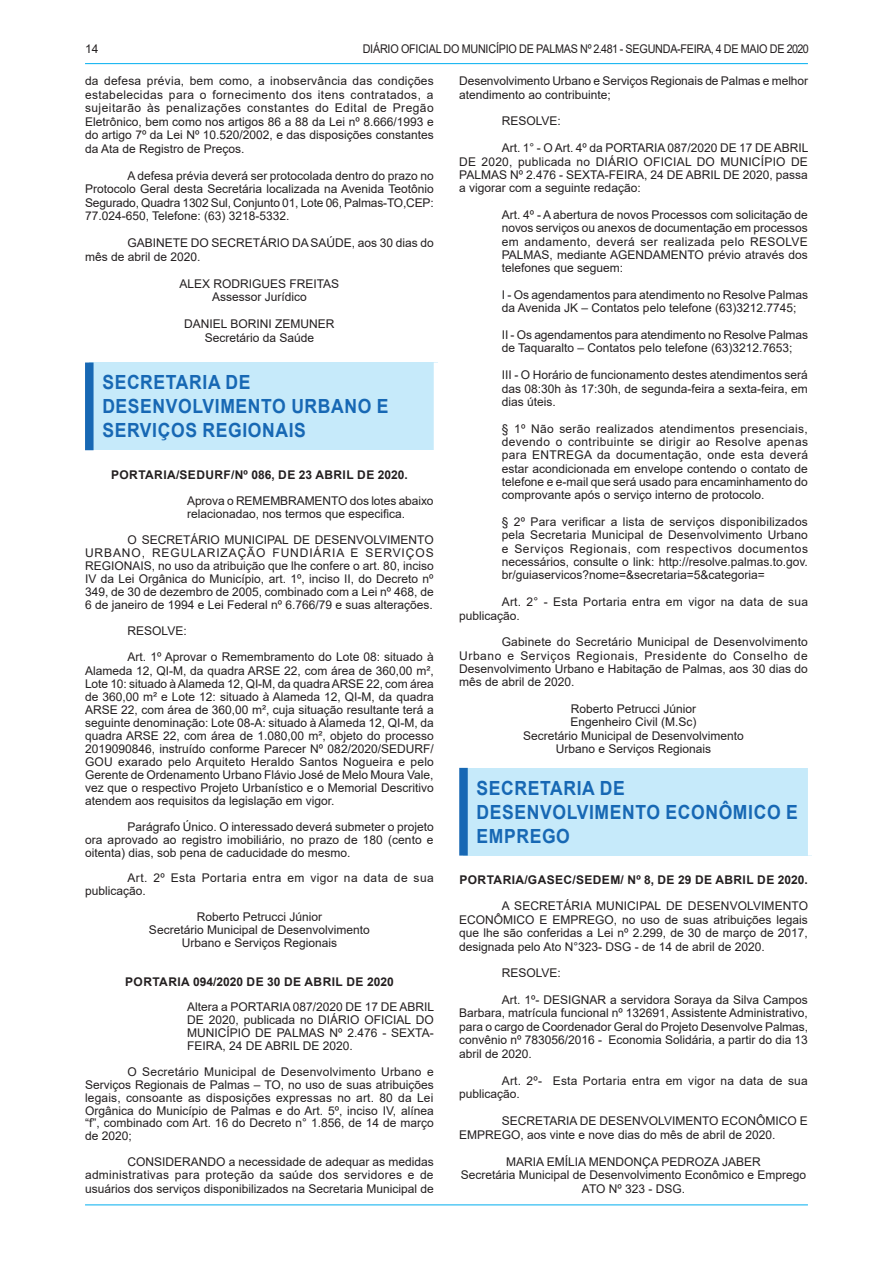
<style>
.page{position:relative;width:893px;height:1263px;background:#fff}
.page>*{position:absolute;margin:0;border:0;box-sizing:border-box;transform-origin:0 0}
.CHANCELA{font:700 19.5px/24px "Arial";letter-spacing:.035em;color:#1768b4;scale:.9 1}
.TEXTO{font:12px/13px "Arial";color:#231f20;text-align:justify}
.NUMERAÇÃO{font:12px/13.4px "Arial";color:#231f20;text-align:justify}
.ASSINATURA{font:12px "Arial";color:#231f20}
.EMENTA{font:12px/12.9px "Arial";color:#231f20}
.TITULO{font:700 12px "Arial";letter-spacing:.035em;color:#231f20}
.TEXTO-2{font:12px/13.4px "Arial";letter-spacing:.02em;color:#231f20}
.TEXTO-3{font:12px "Arial";letter-spacing:-.02em;color:#231f20;scale:.9 1}
.TEXTO-4{font:12px/12.9px "Arial";letter-spacing:.035em;color:#231f20}
</style>
<div class="page">
<hr style="left:85px;top:63px;width:723px;height:1px;background:#00aeef">
<hr style="left:85px;top:1204px;width:723px;height:1px;background:#00aeef">
<div style="left:89px;top:362px;width:349px;height:88px;background:#c6eafa"></div>
<div style="left:85px;top:362px;width:9px;height:88px;background:#1768b4"></div>
<div style="left:434px;top:362px;width:8px;height:88px;background:#fff"></div>
<div style="left:463px;top:768px;width:349px;height:87px;background:#c6eafa"></div>
<div style="left:459px;top:768px;width:9px;height:87px;background:#1768b4"></div>
<div style="left:808px;top:768px;width:8px;height:87px;background:#fff"></div>
<p class="TEXTO" style="left:85px;top:42px;width:15px">14</p>
<p class="TEXTO-3" style="left:363px;top:40px;width:497px">DIÁRIO OFICIAL DO MUNICÍPIO DE PALMAS Nº 2.481 - SEGUNDA-FEIRA, 4 DE MAIO DE 2020</p>
<p class="TEXTO" style="left:85px;top:74px;width:350px;line-height:13.5px">da defesa prévia, bem como, a inobservância das condições estabelecidas para o fornecimento dos itens contratados, a sujeitarão às penalizações constantes do Edital de Pregão Eletrônico, bem como nos artigos 86 a 88 da Lei nº 8.666/1993 e do artigo 7º da Lei Nº 10.520/2002, e das disposições constantes da Ata de Registro de Preços.</p>
<p class="TEXTO" style="left:85px;top:169px;width:350px;line-height:13.5px;text-indent:43px">A defesa prévia deverá ser protocolada dentro do prazo no Protocolo Geral desta Secretária localizada na Avenida Teotônio Segurado, Quadra 1302 Sul, Conjunto 01, Lote 06, Palmas-TO,CEP:<br>77.024-650, Telefone: (63) 3218-5332.</p>
<p class="TEXTO" style="left:85px;top:236px;width:350px;line-height:13.5px;text-indent:43px">GABINETE DO SECRETÁRIO DA SAÚDE, aos 30 dias do mês de abril de 2020.</p>
<p class="ASSINATURA" style="left:179px;top:275px;width:161px">ALEX RODRIGUES FREITAS</p>
<p class="ASSINATURA" style="left:212px;top:289px;width:96px">Assessor Jurídico</p>
<p class="ASSINATURA" style="left:184px;top:316px;width:152px">DANIEL BORINI ZEMUNER</p>
<p class="ASSINATURA" style="left:205px;top:329px;width:111px">Secretário da Saúde</p>
<p class="CHANCELA" style="left:102px;top:371px;width:320px">SECRETARIA DE<br>DESENVOLVIMENTO URBANO E<br>SERVIÇOS REGIONAIS</p>
<p class="TITULO" style="left:111px;top:466px;width:298px">PORTARIA/SEDURF/Nº 086, DE 23 ABRIL DE 2020.</p>
<p class="EMENTA" style="left:187px;top:494px;width:248px">Aprova o REMEMBRAMENTO dos lotes abaixo relacionadao, nos termos que especifica.</p>
<p class="TEXTO" style="left:85px;top:533px;width:350px;text-indent:43px">O SECRETÁRIO MUNICIPAL DE DESENVOLVIMENTO URBANO, REGULARIZAÇÃO FUNDIÁRIA E SERVIÇOS REGIONAIS, no uso da atribuição que lhe confere o art. 80, inciso IV da Lei Orgânica do Município, art. 1º, inciso II, do Decreto nº 349, de 30 de dezembro de 2005, combinado com a Lei nº 468, de 6 de janeiro de 1994 e Lei Federal nº 6.766/79 e suas alterações.</p>
<p class="TEXTO" style="left:128px;top:624px;width:61px">RESOLVE:</p>
<p class="TEXTO" style="left:85px;top:651px;width:350px;text-indent:43px">Art. 1º Aprovar o Remembramento do Lote 08: situado à Alameda 12, QI-M, da quadra ARSE 22, com área de 360,00 m², Lote 10: situado à Alameda 12, QI-M, da quadra ARSE 22, com área de 360,00 m² e Lote 12: situado à Alameda 12, QI-M, da quadra ARSE 22, com área de 360,00 m², cuja situação resultante terá a seguinte denominação: Lote 08-A: situado à Alameda 12, QI-M, da quadra ARSE 22, com área de 1.080,00 m², objeto do processo 2019090846, instruído conforme Parecer Nº 082/2020/SEDURF/ GOU exarado pelo Arquiteto Heraldo Santos Nogueira e pelo Gerente de Ordenamento Urbano Flávio José de Melo Moura Vale, vez que o respectivo Projeto Urbanístico e o Memorial Descritivo atendem aos requisitos da legislação em vigor.</p>
<p class="TEXTO" style="left:85px;top:820px;width:350px;text-indent:43px">Parágrafo Único. O interessado deverá submeter o projeto ora aprovado ao registro imobiliário, no prazo de 180 (cento e oitenta) dias, sob pena de caducidade do mesmo.</p>
<p class="TEXTO-4" style="left:85px;top:871px;width:350px;text-indent:43px">Art. 2º Esta Portaria entra em vigor na data de sua publicação.</p>
<p class="ASSINATURA" style="left:197px;top:908px;width:127px">Roberto Petrucci Júnior</p>
<p class="ASSINATURA" style="left:149px;top:921px;width:222px">Secretário Municipal de Desenvolvimento</p>
<p class="ASSINATURA" style="left:182px;top:934px;width:157px">Urbano e Serviços Regionais</p>
<p class="TITULO" style="left:125px;top:973px;width:270px">PORTARIA 094/2020 DE 30 DE ABRIL DE 2020</p>
<p class="EMENTA" style="left:187px;top:1000px;width:249px;text-align:justify">Altera a PORTARIA 087/2020 DE 17 DE ABRIL DE 2020, publicada no DIÁRIO OFICIAL DO MUNICÍPIO DE PALMAS Nº 2.476 - SEXTA-FEIRA, 24 DE ABRIL DE 2020.</p>
<p class="TEXTO" style="left:85px;top:1065px;width:350px;text-indent:43px">O Secretário Municipal de Desenvolvimento Urbano e Serviços Regionais de Palmas – TO, no uso de suas atribuições legais, consoante as disposições expressas no art. 80 da Lei Orgânica do Município de Palmas e do Art. 5º, inciso IV, alínea “f”, combinado com Art. 16 do Decreto n° 1.856, de 14 de março de 2020;</p>
<p class="TEXTO" style="left:85px;top:1155px;width:350px;text-indent:43px">CONSIDERANDO a necessidade de adequar as medidas administrativas para proteção da saúde dos servidores e de usuários dos serviços disponibilizados na Secretaria Municipal de</p>
<p class="TEXTO" style="left:459px;top:74px;width:350px;line-height:13.5px">Desenvolvimento Urbano e Serviços Regionais de Palmas e melhor atendimento ao contribuinte;</p>
<p class="TEXTO" style="left:502px;top:115px;width:61px">RESOLVE:</p>
<p class="TEXTO" style="left:459px;top:141px;width:351px;text-indent:43px">Art. 1° - O Art. 4º da PORTARIA 087/2020 DE 17 DE ABRIL DE 2020, publicada no DIÁRIO OFICIAL DO MUNICÍPIO DE PALMAS Nº 2.476 - SEXTA-FEIRA, 24 DE ABRIL DE 2020, passa a vigorar com a seguinte redação:</p>
<p class="NUMERAÇÃO" style="left:502px;top:208px;width:308px">Art. 4º - A abertura de novos Processos com solicitação de novos serviços ou anexos de documentação em processos em andamento, deverá ser realizada pelo RESOLVE PALMAS, mediante AGENDAMENTO prévio através dos telefones que seguem:</p>
<p class="NUMERAÇÃO" style="left:502px;top:288px;width:308px">I - Os agendamentos para atendimento no Resolve Palmas da Avenida JK – Contatos pelo telefone (63)3212.7745;</p>
<p class="NUMERAÇÃO" style="left:502px;top:328px;width:308px">II - Os agendamentos para atendimento no Resolve Palmas de Taquaralto – Contatos pelo telefone (63)3212.7653;</p>
<p class="NUMERAÇÃO" style="left:502px;top:368px;width:308px">III - O Horário de funcionamento destes atendimentos será das 08:30h às 17:30h, de segunda-feira a sexta-feira, em dias úteis.</p>
<p class="NUMERAÇÃO" style="left:502px;top:422px;width:308px">§ 1º Não serão realizados atendimentos presenciais, devendo o contribuinte se dirigir ao Resolve apenas para ENTREGA da documentação, onde esta deverá estar acondicionada em envelope contendo o contato de telefone e e-mail que será usado para encaminhamento do comprovante após o serviço interno de protocolo.</p>
<p class="NUMERAÇÃO" style="left:502px;top:515px;width:308px">§ 2º Para verificar a lista de serviços disponibilizados pela Secretaria Municipal de Desenvolvimento Urbano e Serviços Regionais, com respectivos documentos necessários, consulte o link: http://resolve.palmas.to.gov. br/guiaservicos?nome=&amp;secretaria=5&amp;categoria=</p>
<p class="TEXTO-2" style="left:459px;top:595px;width:350px;text-indent:43px">Art. 2° - Esta Portaria entra em vigor na data de sua publicação.</p>
<p class="TEXTO" style="left:459px;top:635px;width:350px;text-indent:43px">Gabinete do Secretário Municipal de Desenvolvimento Urbano e Serviços Regionais, Presidente do Conselho de Desenvolvimento Urbano e Habitação de Palmas, aos 30 dias do mês de abril de 2020.</p>
<p class="ASSINATURA" style="left:571px;top:700px;width:127px">Roberto Petrucci Júnior</p>
<p class="ASSINATURA" style="left:571px;top:714px;width:128px">Engenheiro Civil (M.Sc)</p>
<p class="ASSINATURA" style="left:523px;top:727px;width:222px">Secretário Municipal de Desenvolvimento</p>
<p class="ASSINATURA" style="left:556px;top:740px;width:157px">Urbano e Serviços Regionais</p>
<p class="CHANCELA" style="left:477px;top:776px;width:358px">SECRETARIA DE<br>DESENVOLVIMENTO ECONÔMICO E<br>EMPREGO</p>
<p class="TITULO" style="left:459px;top:871px;width:350px">PORTARIA/GASEC/SEDEM/ Nº 8, DE 29 DE ABRIL DE 2020.</p>
<p class="TEXTO" style="left:459px;top:899px;width:350px;text-indent:43px">A SECRETÁRIA MUNICIPAL DE DESENVOLVIMENTO ECONÔMICO E EMPREGO, no uso de suas atribuições legais que lhe são conferidas a Lei nº 2.299, de 30 de março de 2017, designada pelo Ato N°323- DSG - de 14 de abril de 2020.</p>
<p class="TEXTO" style="left:502px;top:966px;width:61px">RESOLVE:</p>
<p class="TEXTO" style="left:459px;top:993px;width:350px;line-height:13.5px;text-indent:43px">Art. 1º- DESIGNAR a servidora Soraya da Silva Campos Barbara, matrícula funcional nº 132691, Assistente Administrativo, para o cargo de Coordenador Geral do Projeto Desenvolve Palmas, convênio nº 783056/2016 - Economia Solidária, a partir do dia 13 abril de 2020.</p>
<p class="TEXTO-2" style="left:459px;top:1074px;width:350px;text-indent:43px">Art. 2º- Esta Portaria entra em vigor na data de sua publicação.</p>
<p class="TEXTO" style="left:459px;top:1114px;width:350px;line-height:13.5px;text-indent:43px">SECRETARIA DE DESENVOLVIMENTO ECONÔMICO E<br>EMPREGO, aos vinte e nove dias do mês de abril de 2020.</p>
<p class="ASSINATURA" style="left:506px;top:1153px;width:256px">MARIA EMÍLIA MENDONÇA PEDROZA JABER</p>
<p class="ASSINATURA" style="left:461px;top:1167px;width:347px">Secretária Municipal de Desenvolvimento Econômico e Emprego</p>
<p class="ASSINATURA" style="left:582px;top:1180px;width:105px">ATO Nº 323 - DSG.</p>
</div>
